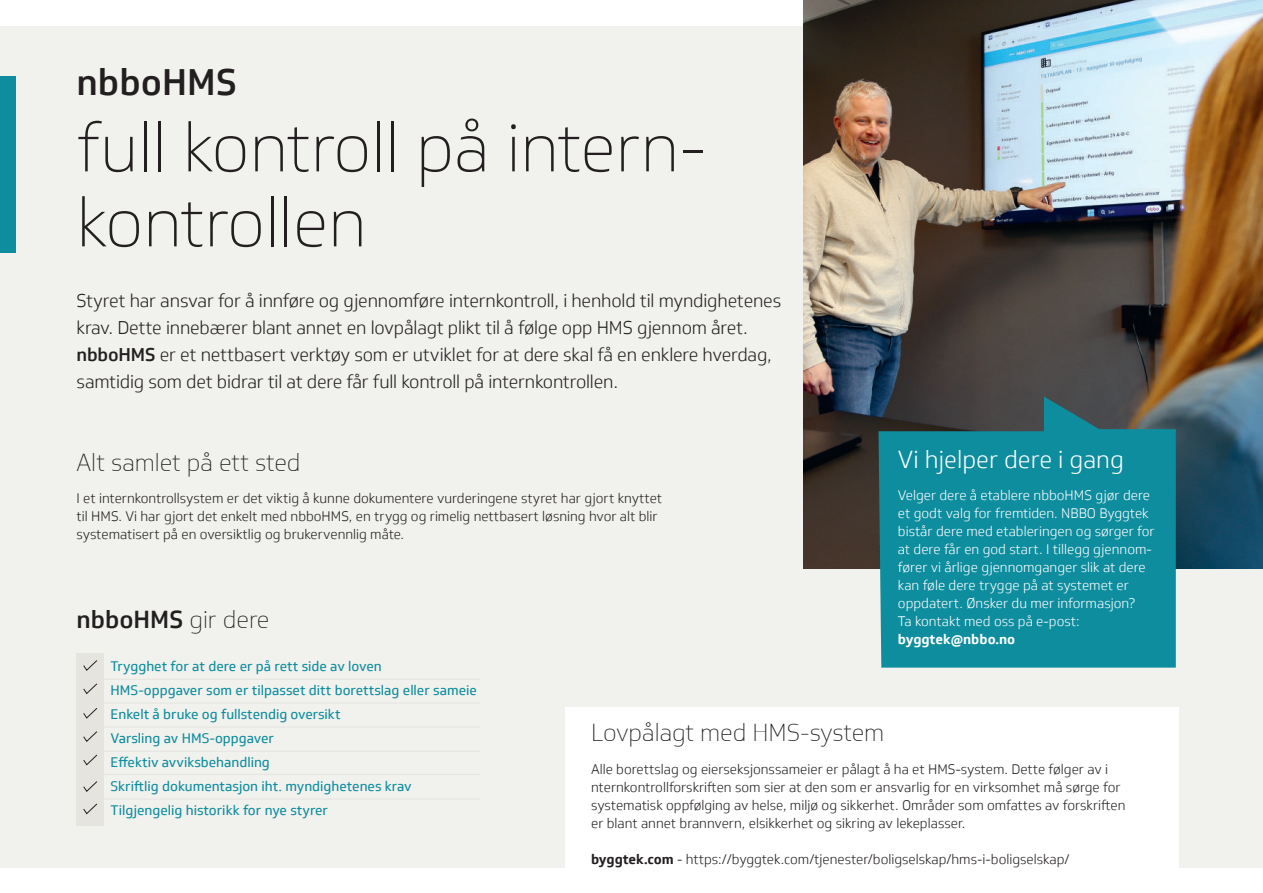
<style>
.page{position:relative;width:1263px;height:893px;background:#fff}
.page>*{position:absolute;margin:0;border:0;box-sizing:border-box;transform-origin:0 0}
.t1{font:100 67.5px/75px "Soleto";color:#231f20}
.t2{font:500 36px "Soleto";color:#231f20}
.t3{font:100 24px "Soleto";color:#231f20}
.t4{font:300 24px "Soleto";color:#fff}
.t5{font:500 24px "Soleto";color:#231f20}
.t6{font:300 18px/27px "Soleto";letter-spacing:-.01em;color:#231f20}
.t7{font:300 13.5px/18px "Soleto";color:#231f20}
.t8{font:300 13.5px/18px "Soleto";color:#fff}
.t9{font:13.5px/24px "Soleto";color:#0d8d9e}
.t10{font:700 13.5px "Soleto";color:#fff}
.s1{font-weight:500}
.s2{font-weight:100}
.s3{font-weight:700}
</style>
<div class="page">
<div style="left:0;top:26px;width:1263px;height:841px;background:#f1f1ee"></div>
<div style="left:0;top:77px;width:16px;height:176px;background:#0d8d9e"></div>
<img style="left:804px;top:0;width:459px;height:568px">
<div style="left:77px;top:654px;width:27px;height:172px;background:#e6e4df"></div>
<svg style="left:83px;top:660px;width:15px;height:11px"></svg>
<svg style="left:83px;top:683px;width:15px;height:12px"></svg>
<svg style="left:83px;top:708px;width:15px;height:11px"></svg>
<svg style="left:83px;top:731px;width:14px;height:11px"></svg>
<svg style="left:83px;top:754px;width:15px;height:12px"></svg>
<svg style="left:83px;top:781px;width:15px;height:11px"></svg>
<svg style="left:83px;top:803px;width:15px;height:12px"></svg>
<div style="left:566px;top:707px;width:613px;height:186px;background:#fff"></div>
<hr style="left:77px;top:679px;width:403px;height:1px;background:#e6e4df">
<hr style="left:77px;top:703px;width:403px;height:1px;background:#e6e4df">
<hr style="left:77px;top:727px;width:403px;height:1px;background:#e6e4df">
<hr style="left:77px;top:751px;width:403px;height:1px;background:#e6e4df">
<hr style="left:77px;top:774px;width:403px;height:1px;background:#e6e4df">
<hr style="left:77px;top:799px;width:403px;height:1px;background:#e6e4df">
<svg style="left:878px;top:396px;width:298px;height:272px;fill:#0d8d9e"></svg>
<h2 class="t2" style="left:77px;top:61px;width:162px">nbboHMS</h2>
<h1 class="t1" style="left:77px;top:115px;width:631px">full kontroll på intern&shy;kontrollen</h1>
<p class="t6" style="left:77px;top:288px;width:706px">Styret har ansvar for å innføre og gjennomføre internkontroll, i henhold til myndighetenes krav. Dette innebærer blant annet en lovpålagt plikt til å følge opp HMS gjennom året. <span class="s1">nbboHMS</span> er et nettbasert verktøy som er utviklet for at dere skal få en enklere hverdag, samtidig som det bidrar til at dere får full kontroll på internkontrollen.</p>
<h3 class="t3" style="left:77px;top:452px;width:225px">Alt samlet på ett sted</h3>
<p class="t7" style="left:77px;top:491px;width:587px">I et internkontrollsystem er det viktig å kunne dokumentere vurderingene styret har gjort knyttet til HMS. Vi har gjort det enkelt med nbboHMS, en trygg og rimelig nettbasert løsning hvor alt blir systematisert på en oversiktlig og brukervennlig måte.</p>
<h3 class="t5" style="left:77px;top:606px;width:194px">nbboHMS <span class="s2">gir dere</span></h3>
<h3 class="t4" style="left:898px;top:448px;width:227px">Vi hjelper dere i gang</h3>
<p class="t8" style="left:898px;top:487px;width:258px">Velger dere å etablere nbboHMS gjør dere et godt valg for fremtiden. NBBO Byggtek bistår dere med etableringen og sørger for at dere får en god start. I tillegg gjennom&shy;fører vi årlige gjennomganger slik at dere kan føle dere trygge på at systemet er oppdatert. Ønsker du mer informasjon?<br>Ta kontakt med oss på e-post:</p>
<p class="t10" style="left:898px;top:634px;width:119px">byggtek@nbbo.no</p>
<p class="t9" style="left:111px;top:655px;width:368px">Trygghet for at dere er på rett side av loven HMS-oppgaver som er tilpasset ditt borettslag eller sameie Enkelt å bruke og fullstendig oversikt<br>Varsling av HMS-oppgaver<br>Effektiv avviksbehandling<br>Skriftlig dokumentasjon iht. myndighetenes krav Tilgjengelig historikk for nye styrer</p>
<h3 class="t3" style="left:591px;top:722px;width:295px">Lovpålagt med HMS-system</h3>
<p class="t7" style="left:591px;top:762px;width:536px">Alle borettslag og eierseksjonssameier er pålagt å ha et HMS-system. Dette følger av i nternkontrollforskriften som sier at den som er ansvarlig for en virksomhet må sørge for systematisk oppfølging av helse, miljø og sikkerhet. Områder som omfattes av forskriften er blant annet brannvern, elsikkerhet og sikring av lekeplasser.</p>
<p class="t7" style="left:591px;top:851px;width:480px"><span class="s3">byggtek.com</span> - https://byggtek.com/tjenester/boligselskap/hms-i-boligselskap/</p>
</div>
